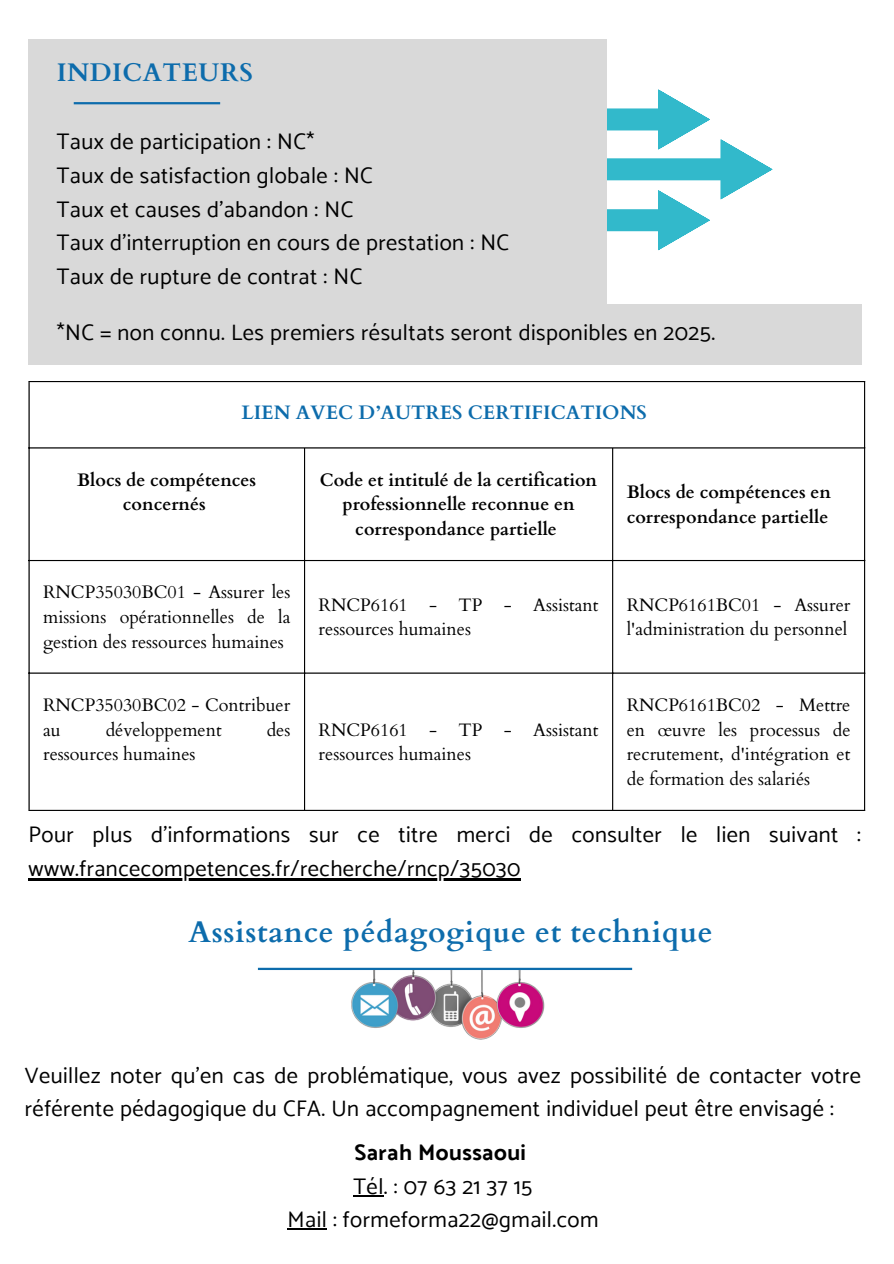
<style>
.page{position:relative;width:894px;height:1264px;background:#fff}
.page>*{position:absolute;margin:0;border:0;box-sizing:border-box;transform-origin:0 0}
.t1{font:700 30px "Cardo";letter-spacing:.02em;color:#0d6cac}
.t2{font:700 25.5px "Cardo";letter-spacing:.02em;color:#0d6cac}
.t3{font:22.5px/33.2px "Catamaran";letter-spacing:.02em;color:#000}
.t4{font:700 22.5px "Catamaran";letter-spacing:.02em;color:#000}
.t5{font:700 19.5px "Cardo";color:#0d6cac}
.t6{font:18px/24.8px "Cardo";color:#000}
.t7{font:700 18px/24.8px "Cardo";color:#000;text-align:center}
</style>
<div class="page">
<hr style="left:28px;top:878px;width:492px;height:2px;background:#000">
<div style="left:28px;top:304px;width:833px;height:61px;background:#d9d9d9"></div>
<svg style="left:607px;top:89px;width:165px;height:161px"></svg>
<div style="left:28px;top:39px;width:579px;height:266px;background:#d9d9d9"></div>
<hr style="left:74px;top:102px;width:146px;height:2px;background:#0d6cac">
<hr style="left:28px;top:382px;width:2px;height:427px;background:#000">
<hr style="left:304px;top:448px;width:1px;height:361px;background:#000">
<hr style="left:612px;top:448px;width:1px;height:361px;background:#000">
<hr style="left:863px;top:382px;width:1px;height:427px;background:#000">
<hr style="left:28px;top:381px;width:836px;height:1px;background:#000">
<hr style="left:28px;top:447px;width:836px;height:1px;background:#000">
<hr style="left:28px;top:560px;width:836px;height:1px;background:#000">
<hr style="left:28px;top:672px;width:836px;height:1px;background:#000">
<hr style="left:28px;top:809px;width:836px;height:2px;background:#000">
<hr style="left:258px;top:967px;width:374px;height:3px;background:#0d6cac">
<img style="left:351px;top:970px;width:194px;height:69px">
<hr style="left:353px;top:1194px;width:31px;height:2px;background:#000">
<hr style="left:287px;top:1227px;width:40px;height:2px;background:#000">
<p class="t2" style="left:57px;top:56px;width:197px">INDICATEURS</p>
<p class="t3" style="left:57px;top:125px;width:259px">Taux de participation : NC*</p>
<p class="t3" style="left:57px;top:158px;width:317px">Taux de satisfaction globale : NC</p>
<p class="t3" style="left:57px;top:192px;width:298px">Taux et causes d'abandon : NC</p>
<p class="t3" style="left:57px;top:226px;width:454px">Taux d'interruption en cours de prestation : NC</p>
<p class="t3" style="left:57px;top:260px;width:307px">Taux de rupture de contrat : NC</p>
<p class="t3" style="left:57px;top:316px;width:660px">*NC = non connu. Les premiers résultats seront disponibles en 2025.</p>
<p class="t5" style="left:241px;top:400px;width:407px">LIEN AVEC D’AUTRES CERTIFICATIONS</p>
<p class="t7" style="left:77px;top:467px;width:180px">Blocs de compétences concernés</p>
<p class="t7" style="left:320px;top:467px;width:279px">Code et intitulé de la certification professionnelle reconnue en correspondance partielle</p>
<p class="t7" style="left:626px;top:480px;width:206px;text-align:left">Blocs de compétences en correspondance partielle</p>
<p class="t6" style="left:43px;top:580px;width:249px;text-align:justify">RNCP35030BC01 - Assurer les missions opérationnelles de la gestion des ressources humaines</p>
<p class="t6" style="left:43px;top:692px;width:249px">RNCP35030BC02 - Contribuer au</p>
<p class="t6" style="left:106px;top:717px;width:117px">développement</p>
<p class="t6" style="left:266px;top:717px;width:25px">des</p>
<p class="t6" style="left:43px;top:742px;width:154px">ressources humaines</p>
<p class="t6" style="left:318px;top:592px;width:281px">RNCP6161 - TP - Assistant ressources humaines</p>
<p class="t6" style="left:626px;top:592px;width:225px">RNCP6161BC01 - Assurer l'administration du personnel</p>
<p class="t6" style="left:318px;top:717px;width:281px">RNCP6161 - TP - Assistant ressources humaines</p>
<p class="t6" style="left:626px;top:692px;width:225px;text-align:justify">RNCP6161BC02 - Mettre en œuvre les processus de recrutement, d'intégration et de formation des salariés</p>
<h2 class="t3" style="left:28px;top:818px;width:833px">Pour plus d’informations sur ce titre merci de consulter le lien suivant :</h2>
<p class="t3" style="left:28px;top:851px;width:493px">www.francecompetences.fr/recherche/rncp/35030</p>
<h1 class="t1" style="left:188px;top:912px;width:525px">Assistance pédagogique et technique</h1>
<p class="t3" style="left:25px;top:1058px;width:837px">Veuillez noter qu’en cas de problématique, vous avez possibilité de contacter votre référente pédagogique du CFA. Un accompagnement individuel peut être envisagé :</p>
<p class="t4" style="left:354px;top:1139px;width:173px">Sarah Moussaoui</p>
<p class="t3" style="left:353px;top:1169px;width:180px">Tél. : 07 63 21 37 15</p>
<p class="t3" style="left:287px;top:1202px;width:312px">Mail : formeforma22@gmail.com</p>
</div>
